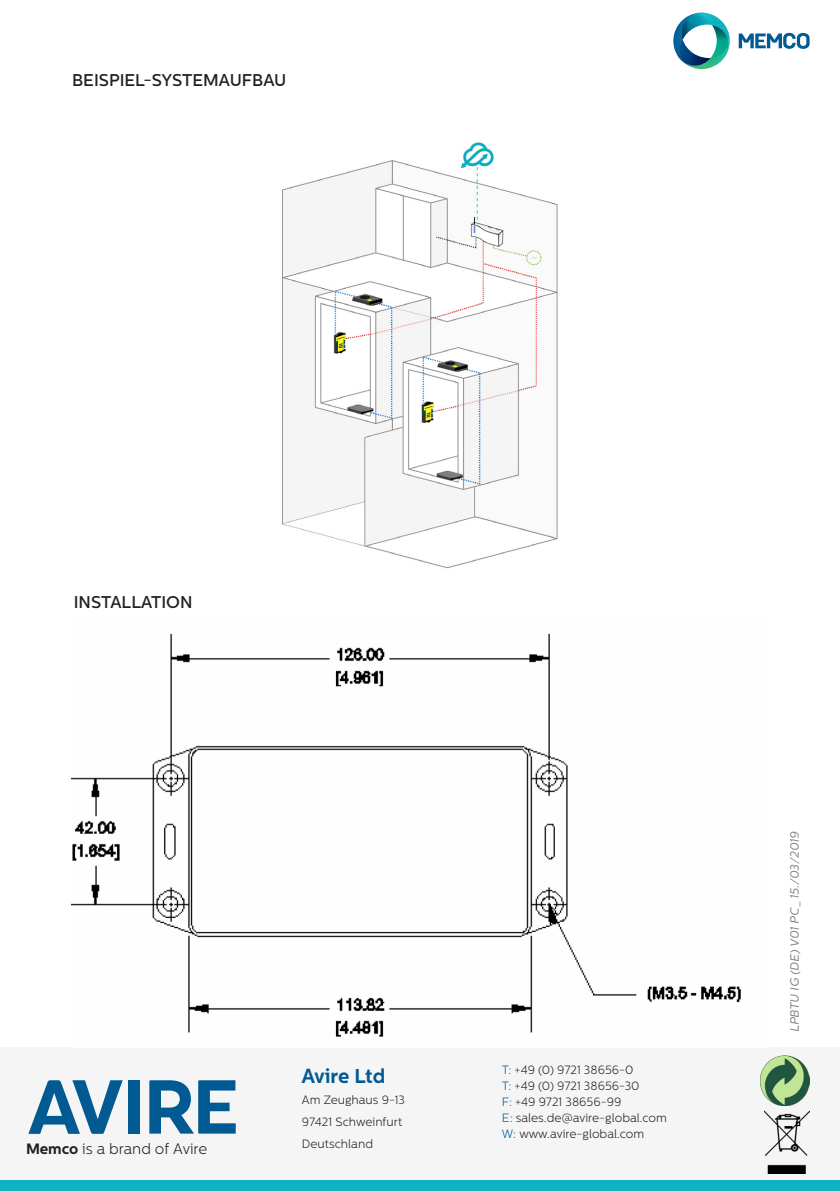
<style>
.page{position:relative;width:840px;height:1191px;background:#fff}
.page>*{position:absolute;margin:0;border:0;box-sizing:border-box;transform-origin:0 0}
.t1{font:700 20px "Centrale Sans";letter-spacing:-.005em;color:#015a92}
._04_subhead_8_5_11{font:500 17px "Centrale Sans";color:#231f20}
.t2{font:300 15px "Centrale Sans";color:#231f20}
.t3{font:300 12px/16px "Centrale Sans";color:#231f20}
.t4{font:italic 12px "Centrale Sans";color:#808285}
.s1{font-weight:700}
.s2{color:#015a92}
</style>
<div class="page">
<svg style="left:738px;top:33px;width:71px;height:16px"></svg>
<svg style="left:673px;top:12px;width:57px;height:57px"></svg>
<div style="left:0;top:1179px;width:839px;height:12px;background:#0eb2c1"></div>
<div style="left:0;top:1047px;width:839px;height:132px;background:#f5f5f6"></div>
<svg style="left:28px;top:1080px;width:95px;height:53px"></svg>
<div style="left:128px;top:1080px;width:12px;height:53px;background:#015a92"></div>
<svg style="left:149px;top:1080px;width:86px;height:53px"></svg>
<img style="left:760px;top:1055px;width:49px;height:50px">
<img style="left:764px;top:1110px;width:45px;height:64px">
<img style="left:72px;top:633px;width:669px;height:404px">
<img style="left:282px;top:142px;width:276px;height:427px">
<p class="_04_subhead_8_5_11" style="left:72px;top:70px;width:216px">BEISPIEL-SYSTEMAUFBAU</p>
<p class="_04_subhead_8_5_11" style="left:74px;top:592px;width:120px">INSTALLATION</p>
<p class="t2" style="left:26px;top:1140px;width:183px"><span class="s1">Memco</span> is a brand of Avire</p>
<h1 class="t1" style="left:302px;top:1063px;width:85px">Avire Ltd</h1>
<p class="t3" style="left:302px;top:1089px;width:105px;line-height:21.6px">Am Zeughaus 9-13<br>97421 Schweinfurt<br>Deutschland</p>
<p class="t3" style="left:501px;top:1062px;width:166px"><span class="s2">T:</span> +49 (0) 9721 38656-0<br><span class="s2">T:</span> +49 (0) 9721 38656-30<br><span class="s2">F:</span> +49 9721 38656-99<br><span class="s2">E:</span> sales.de@avire-global.com<br><span class="s2">W:</span> www.avire-global.com</p>
<p class="t4" style="left:787px;top:1032px;width:202px;rotate:-90deg">LPBTU IG (DE) V01 PC_15./03/2019</p>
</div>
